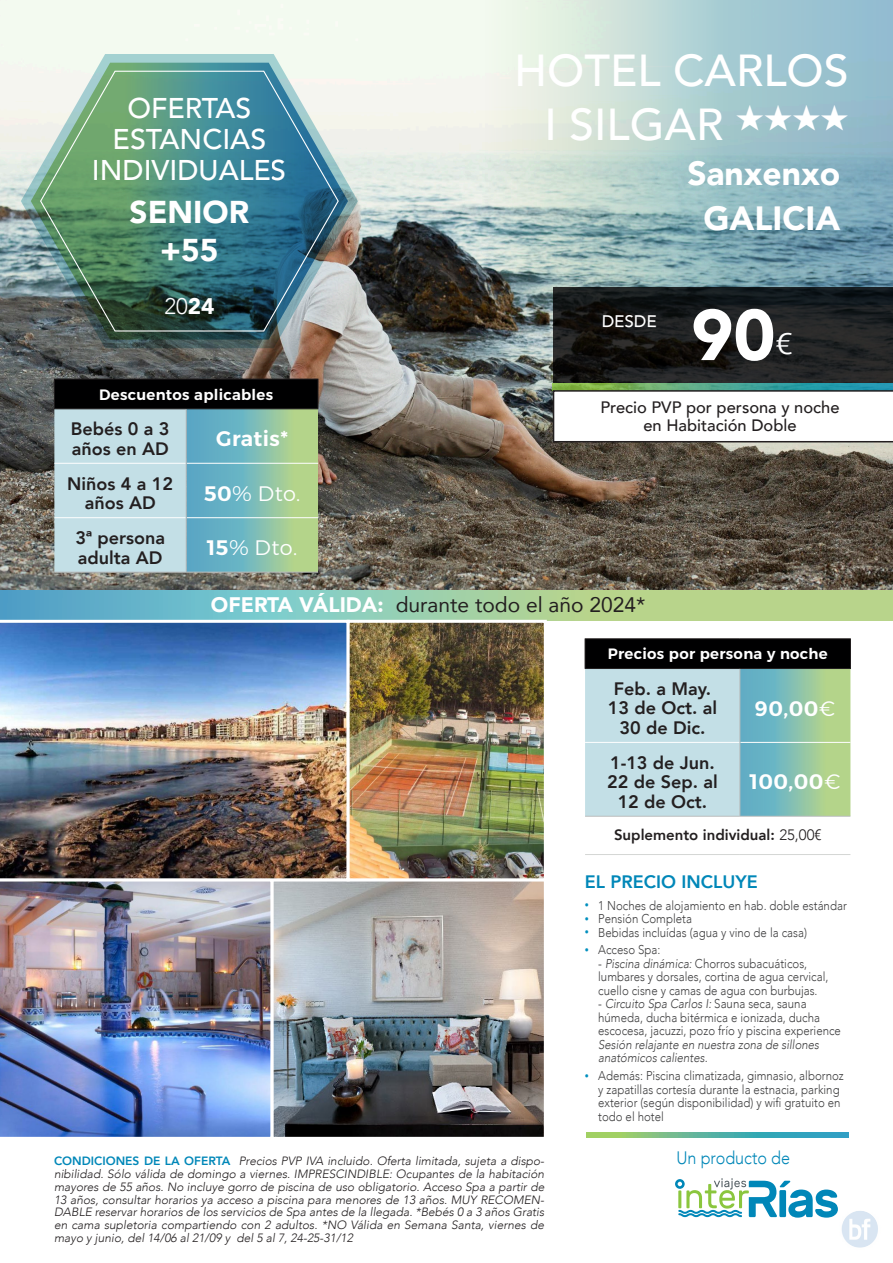
<style>
.page{position:relative;width:893px;height:1263px;background:#fff}
.page>*{position:absolute;margin:0;border:0;box-sizing:border-box;transform-origin:0 0}
.t1{font:900 71.25px "Avenir";color:#fff}
._01_Título_del_circuito{font:500 44.7px/54px "Avenir";color:#fff;text-align:right}
._01_Título_del_circuito-2{font:900 33.6px "Avenir";color:#fff}
._01_Título_del_circuito-3{font:900 31.5px/37.8px "Avenir";color:#fff;text-align:center}
.t2{font:300 29.55px "Avenir";color:#fff;scale:1.25 1}
._01_Título_del_circuito-4{font:500 28.5px "Avenir";color:#fff}
._23_titulo_ok{font:300 22.5px "Avenir";color:#fff}
.t3{font:21px "Avenir";color:#231f20}
.t4{font:21px "Alexandria";letter-spacing:.02em;color:#fff}
.t5{font:800 18px/19.4px "Avenir";color:#231f20;text-align:center}
.t6{font:800 18px "Avenir";color:#0087b8}
.t7{font:300 18px "Avenir";color:#0087b8;scale:.9 1}
.t8{font:500 16.95px "Avenir";color:#fff}
.t9{font:500 16.5px/18px "Avenir";color:#231f20;text-align:center}
.t10{font:15px "Alexandria";letter-spacing:.02em;color:#fff}
.t11{font:800 15px "Avenir";color:#231f20}
.t12{font:300 12.75px/13.5px "Avenir";color:#3e3e3f;scale:.9 1}
.t13{font:italic 300 12px/12.9px "Avenir";color:#231f20;text-align:justify}
.s1{font-weight:900}
.s2{font-weight:900;color:#fff}
.s3{font-weight:300}
.s4{font-weight:800;font-style:normal;color:#0087b8}
.s5{font-size:9px;color:#008fbe}
.s6{font-style:italic}
</style>
<div class="page">
<img style="left:0;top:0;width:893px;height:590px">
<svg style="left:21px;top:54px;width:337px;height:294px;background:#9ba9a6"></svg>
<img style="left:31px;top:63px;width:317px;height:277px">
<img style="left:39px;top:70px;width:300px;height:262px">
<svg style="left:272px;top:0;width:621px;height:304px;background:#a9c2c4"></svg>
<img style="left:274px;top:882px;width:269px;height:254px">
<div style="left:270px;top:878px;width:277px;height:262px;border:3px solid #fff"></div>
<img style="left:0;top:881px;width:273px;height:259px">
<svg style="left:553px;top:383px;width:340px;height:7px;background:#4fa685"></svg>
<svg style="left:553px;top:288px;width:340px;height:95px;background:#1a1c1c"></svg>
<svg style="left:675px;top:1178px;width:163px;height:39px"></svg>
<svg style="left:0;top:590px;width:893px;height:31px;background:#95c9aa"></svg>
<svg style="left:553px;top:390px;width:340px;height:52px"></svg>
<svg style="left:587px;top:1132px;width:261px;height:5px"></svg>
<img style="left:0;top:620px;width:347px;height:261px">
<img style="left:351px;top:624px;width:192px;height:253px">
<div style="left:347px;top:620px;width:200px;height:261px;border:3px solid #fff"></div>
<svg style="left:54px;top:379px;width:265px;height:193px;background:#8aaeab"></svg>
<hr style="left:54px;top:408px;width:132px;height:1px;background:#231f20">
<hr style="left:186px;top:408px;width:132px;height:1px;background:#231f20">
<hr style="left:54px;top:463px;width:132px;height:1px;background:#fff">
<hr style="left:187px;top:463px;width:131px;height:1px;background:#fff">
<hr style="left:54px;top:517px;width:132px;height:1px;background:#fff">
<hr style="left:187px;top:517px;width:131px;height:1px;background:#fff">
<hr style="left:186px;top:409px;width:1px;height:54px;background:#babcbc">
<hr style="left:186px;top:463px;width:1px;height:55px;background:#babcbc">
<hr style="left:186px;top:518px;width:1px;height:54px;background:#babcbc">
<hr style="left:54px;top:572px;width:132px;height:1px;background:#babcbc">
<hr style="left:186px;top:572px;width:132px;height:1px;background:#babcbc">
<hr style="left:585px;top:638px;width:155px;height:1px;background:#231f20">
<hr style="left:740px;top:638px;width:111px;height:1px;background:#231f20">
<svg style="left:585px;top:639px;width:266px;height:177px;background:#8fafab"></svg>
<hr style="left:585px;top:668px;width:155px;height:1px;background:#231f20">
<hr style="left:740px;top:668px;width:111px;height:1px;background:#231f20">
<hr style="left:585px;top:742px;width:154px;height:1px;background:#fff">
<hr style="left:740px;top:742px;width:110px;height:1px;background:#fff">
<hr style="left:585px;top:816px;width:155px;height:1px;background:#babcbc">
<hr style="left:740px;top:816px;width:110px;height:1px;background:#babcbc">
<hr style="left:739px;top:669px;width:1px;height:73px;background:#babcbc">
<hr style="left:739px;top:742px;width:1px;height:74px;background:#babcbc">
<hr style="left:585px;top:854px;width:155px;height:1px;background:#d4d6d4">
<hr style="left:740px;top:854px;width:110px;height:1px;background:#d4d6d4">
<img style="left:826px;top:1196px;width:52px;height:52px">
<p class="_01_Título_del_circuito-4" style="left:127px;top:84px;width:126px">OFERTAS</p>
<p class="_01_Título_del_circuito-4" style="left:113px;top:115px;width:155px">ESTANCIAS</p>
<p class="_01_Título_del_circuito-4" style="left:92px;top:146px;width:196px">INDIVIDUALES</p>
<p class="_01_Título_del_circuito-3" style="left:130px;top:193px;width:121px">SENIOR +55</p>
<p class="_23_titulo_ok" style="left:164px;top:292px;width:52px">20<span class="s1">24</span></p>
<p class="t10" style="left:99px;top:386px;width:175px">Descuentos aplicables</p>
<p class="t5" style="left:71px;top:419px;width:100px;text-align:left">Bebés 0 a 3 años en AD</p>
<p class="t4" style="left:216px;top:427px;width:73px">Gratis*</p>
<p class="t5" style="left:67px;top:474px;width:107px">Niños 4 a 12 años AD</p>
<p class="t4" style="left:204px;top:481px;width:98px">50% Dto.</p>
<p class="t5" style="left:75px;top:528px;width:91px;text-align:left">3ª persona adulta AD</p>
<p class="t4" style="left:207px;top:535px;width:92px">15% Dto.</p>
<p class="_01_Título_del_circuito" style="left:514px;top:41px;width:336px">HOTEL CARLOS<br>I SILGAR ★★★★</p>
<p class="_01_Título_del_circuito-2" style="left:687px;top:145px;width:154px">Sanxenxo</p>
<p class="_01_Título_del_circuito-2" style="left:703px;top:189px;width:138px">GALICIA</p>
<p class="t8" style="left:602px;top:306px;width:57px;rotate:1deg">DESDE</p>
<p class="t1" style="left:691px;top:274px;width:86px">90</p>
<p class="t2" style="left:775px;top:327px;width:15px">€</p>
<p class="t9" style="left:600px;top:397px;width:241px">Precio PVP por persona y noche en Habitación Doble</p>
<p class="t3" style="left:211px;top:588px;width:436px"><span class="s2">OFERTA VÁLIDA:</span> durante todo el año 2024*</p>
<p class="t10" style="left:608px;top:645px;width:222px">Precios por persona y noche</p>
<p class="t5" style="left:608px;top:679px;width:111px">Feb. a May.<br>13 de Oct. al<br>30 de Dic.</p>
<p class="t4" style="left:755px;top:696px;width:82px">90,00€</p>
<p class="t5" style="left:607px;top:753px;width:112px">1-13 de Jun.<br>22 de Sep. al<br>12 de Oct.</p>
<p class="t4" style="left:750px;top:770px;width:92px">100,00€</p>
<p class="t11" style="left:614px;top:823px;width:209px">Suplemento individual: <span class="s3">25,00€</span></p>
<p class="t13" style="left:54px;top:1154px;width:492px"><span class="s4">CONDICIONES DE LA OFERTA</span> Precios PVP IVA incluido. Oferta limitada, sujeta a dispo&shy;nibilidad. Sólo válida de domingo a viernes. IMPRESCINDIBLE: Ocupantes de la habitación mayores de 55 años. No incluye gorro de piscina de uso obligatorio. Acceso Spa a partir de 13 años, consultar horarios ya acceso a piscina para menores de 13 años. MUY RECOMEN-DABLE reservar horarios de los servicios de Spa antes de la llegada. *Bebés 0 a 3 años Gratis en cama supletoria compartiendo con 2 adultos. *NO Válida en Semana Santa, viernes de mayo y junio, del 14/06 al 21/09 y del 5 al 7, 24-25-31/12</p>
<p class="t6" style="left:585px;top:867px;width:174px">EL PRECIO INCLUYE</p>
<p class="t12" style="left:585px;top:898px;width:293px"><span class="s5">•</span> 1 Noches de alojamiento en hab. doble estándar</p>
<p class="t12" style="left:585px;top:912px;width:121px"><span class="s5">•</span> Pensión Completa</p>
<p class="t12" style="left:585px;top:925px;width:248px"><span class="s5">•</span> Bebidas incluídas (agua y vino de la casa)</p>
<p class="t12" style="left:585px;top:943px;width:86px"><span class="s5">•</span> Acceso Spa:</p>
<p class="t12" style="left:598px;top:957px;width:257px">- <span class="s6">Piscina dinámica:</span> Chorros subacuáticos, lumbares y dorsales, cortina de agua cervical, cuello cisne y camas de agua con burbujas.</p>
<p class="t12" style="left:598px;top:997px;width:271px">- <span class="s6">Circuito Spa Carlos I:</span> Sauna seca, sauna húmeda, ducha bitérmica e ionizada, ducha escocesa, jacuzzi, pozo frío y piscina experience <span class="s6">Sesión relajante en nuestra zona de sillones anatómicos calientes.</span></p>
<p class="t12" style="left:598px;top:1069px;width:274px;text-indent:-14px"><span class="s5">•</span> Además: Piscina climatizada, gimnasio, albornoz y zapatillas cortesía durante la estnacia, parking exterior (según disponibilidad) y wifi gratuito en todo el hotel</p>
<p class="t7" style="left:676px;top:1147px;width:128px">Un producto de</p>
</div>
